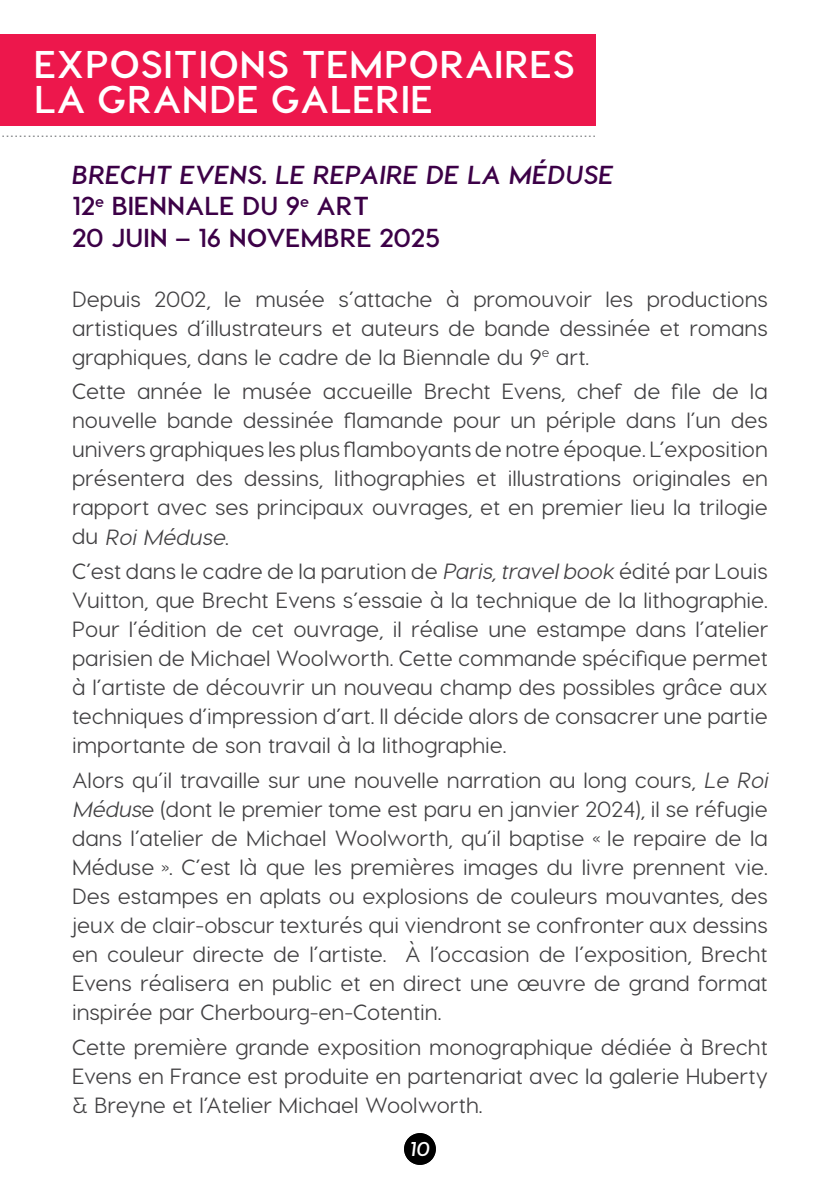
<style>
.page{position:relative;width:840px;height:1191px;background:#fff}
.page>*{position:absolute;margin:0;border:0;box-sizing:border-box;transform-origin:0 0}
.t1{font:700 38.6px/35.6px "Visby CF";letter-spacing:.01em;color:#fff}
.t2{font:700 26px/31.2px "Visby CF";color:#3c0047}
.t3{font:500 22px/29px "Visby CF";color:#414042;text-align:justify}
.t4{font:italic 700 20px "Visby CF";color:#fff}
.t5{font:italic 700 19.4px "Visby CF";color:#fff}
.t6{font:500 18px "Visby CF";color:#808285}
.s1{font-style:italic}
.s2{font-weight:300}
</style>
<div class="page">
<div style="left:0;top:34px;width:595px;height:91px;background:#ed174c"></div>
<div style="left:404px;top:1133px;width:31px;height:31px;background:#000;border-radius:50%"></div>
<h1 class="t1" style="left:34px;top:46px;width:542px">EXPOSITIONS TEMPORAIRES<br>LA GRANDE GALERIE</h1>
<p class="t6" style="left:2px;top:119px;width:595px">........................................................................................................................................</p>
<p class="t2" style="left:72px;top:159px;width:543px"><span class="s1">BRECHT EVENS. LE REPAIRE DE LA MÉDUSE<br></span>12<sup>e</sup> BIENNALE DU 9<sup>e</sup> ART<br>20 JUIN – 16 NOVEMBRE 2025</p>
<p class="t3" style="left:72px;top:284px;width:697px">Depuis 2002, le musée s’attache à promouvoir les productions artistiques d’illustrateurs et auteurs de bande dessinée et romans graphiques, dans le cadre de la Biennale du 9<sup>e</sup> art.</p>
<p class="t3" style="left:72px;top:377px;width:697px">Cette année le musée accueille Brecht Evens, chef de file de la nouvelle bande dessinée flamande pour un périple dans l’un des univers graphiques les plus flamboyants de notre époque. L’exposition présentera des dessins, lithographies et illustrations originales en rapport avec ses principaux ouvrages, et en premier lieu la trilogie d u <span class="s1">Roi Méduse</span>.</p>
<p class="t3" style="left:72px;top:556px;width:697px">C’est dans le cadre de la parution de <span class="s1">Paris,travelbook</span> édité par Louis Vuitton, que Brecht Evens s’essaie à la technique de la lithographie.<br>Pour l’édition de cet ouvrage, il réalise une estampe dans l’atelier parisien de Michael Woolworth. Cette commande spécifique permet à l’artiste de découvrir un nouveau champ des possibles grâce aux techniques d’impression d’art. Il décide alors de consacrer une partie importante de son travail à la lithographie.</p>
<p class="t3" style="left:72px;top:765px;width:701px;text-align:left">Alors qu’il travaille sur une nouvelle narration au long cours, <span class="s1">Le Roi Médus</span>e (dont le premier tome est paru en janvier 2024), il se réfugie dans l’atelier de Michael Woolworth, qu’il baptise <span class="s2">«</span> le repaire de la Méduse <span class="s2">»</span>. C’est là que les premières images du livre prennent vie.<br>Des estampes en aplats ou explosions de couleurs mouvantes, des jeux de clair-obscur texturés qui viendront se confronter aux dessins en couleur directe de l’artiste. À l’occasion de l’exposition, Brecht Evens réalisera en public et en direct une œuvre de grand format inspirée par Cherbourg-en-Cotentin.</p>
<p class="t3" style="left:72px;top:1032px;width:697px">Cette première grande exposition monographique dédiée à Brecht Evens en France est produite en partenariat avec la galerie Huberty &amp; Breyne et l’Atelier Michael Woolworth.</p>
<p class="t4" style="left:409px;top:1136px;width:22px">10</p>
<p class="t5" style="left:409px;top:1136px;width:21px">10</p>
</div>
